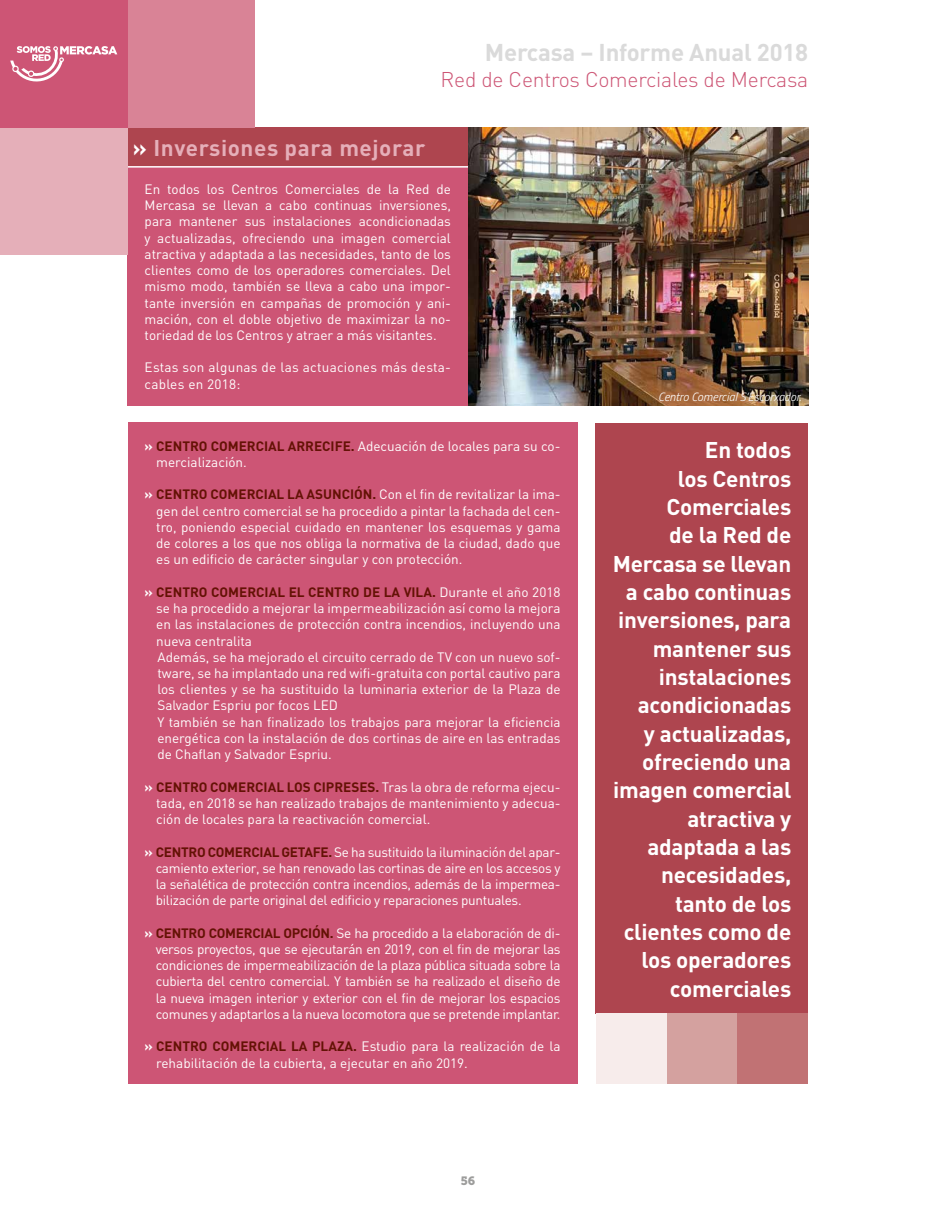
<style>
.page{position:relative;width:936px;height:1212px;background:#fff}
.page>*{position:absolute;margin:0;border:0;box-sizing:border-box;transform-origin:0 0}
.t1{font:700 24px "DIN";letter-spacing:-.01em;color:#dadada}
.t2{font:700 22.5px/28.3px "DIN";letter-spacing:-.01em;color:#fff;text-align:right}
.t3{font:700 22.5px "DIN";letter-spacing:.025em;color:#e5afb9}
.t4{font:300 21.15px "DIN";letter-spacing:-.01em;color:#cd5575}
.t5{font:13.5px/16.2px "DIN";color:#fff;text-align:justify}
.t6{font:13.5px/16.2px "DIN";letter-spacing:.02em;color:#fff}
.t7{font:italic 300 12px "Titillium";color:#fff}
.t8{font:12px "Museo Slab 900";color:#9d9d9c}
.s1{color:#fff}
.s2{font-weight:700}
.s3{font-weight:700;color:#641205}
</style>
<div class="page">
<div style="left:128px;top:422px;width:449px;height:662px;background:#cd5575"></div>
<div style="left:128px;top:166px;width:340px;height:239px;background:#cd5575"></div>
<div style="left:128px;top:128px;width:340px;height:38px;background:#ae454f"></div>
<hr style="left:128px;top:166px;width:340px;height:2px;background:#fff">
<div style="left:595px;top:422px;width:213px;height:591px;background:#ae454f"></div>
<div style="left:0;top:128px;width:128px;height:127px;background:#e5afb9"></div>
<div style="left:128px;top:0;width:127px;height:128px;background:#d98396"></div>
<div style="left:0;top:0;width:128px;height:128px;background:#cd5575"></div>
<svg style="left:10px;top:46px;width:107px;height:36px"></svg>
<img style="left:468px;top:128px;width:340px;height:277px">
<div style="left:666px;top:1013px;width:71px;height:71px;background:#d4a19f"></div>
<div style="left:595px;top:1013px;width:71px;height:71px;background:#f7eceb"></div>
<div style="left:737px;top:1013px;width:71px;height:71px;background:#c17274"></div>
<h1 class="t1" style="left:485px;top:36px;width:325px">Mercasa – Informe Anual 2018</h1>
<h3 class="t4" style="left:440px;top:66px;width:369px">Red de Centros Comerciales de Mercasa</h3>
<h2 class="t3" style="left:133px;top:133px;width:294px"><span class="s1">»</span> Inversiones para mejorar</h2>
<p class="t5" style="left:145px;top:181px;width:308px">En todos los Centros Comerciales de la Red de Mercasa se llevan a cabo continuas inversiones, para mantener sus instalaciones acondicionadas y actualizadas, ofreciendo una imagen comercial atractiva y adaptada a las necesidades, tanto de los clientes como de los operadores comerciales. Del mismo modo, también se lleva a cabo una impor&shy;tante inversión en campañas de promoción y ani&shy;mación, con el doble objetivo de maximizar la no&shy;toriedad de los Centros y atraer a más visitantes.</p>
<p class="t6" style="left:145px;top:359px;width:308px">Estas son algunas de las actuaciones más desta&shy;cables en 2018:</p>
<p class="t5" style="left:156px;top:437px;width:406px;text-indent:-12px"><span class="s2">»</span> <span class="s3">CENTRO COMERCIAL ARRECIFE.</span> Adecuación de locales para su co&shy;mercialización.</p>
<p class="t5" style="left:156px;top:486px;width:406px;text-indent:-12px"><span class="s2">»</span> <span class="s3">CENTRO COMERCIAL LA ASUNCIÓN.</span> Con el fin de revitalizar la ima&shy;gen del centro comercial se ha procedido a pintar la fachada del cen&shy;tro, poniendo especial cuidado en mantener los esquemas y gama de colores a los que nos obliga la normativa de la ciudad, dado que es un edificio de carácter singular y con protección.</p>
<p class="t5" style="left:156px;top:584px;width:406px;text-align:left;text-indent:-12px"><span class="s2">»</span> <span class="s3">CENTRO COMERCIAL EL CENTRO DE LA VILA.</span> Durante el año 2018 se ha procedido a mejorar la impermeabilización así como la mejora en las instalaciones de protección contra incendios, incluyendo una nueva centralita<br>Además, se ha mejorado el circuito cerrado de TV con un nuevo sof&shy;tware, se ha implantado una red wifi-gratuita con portal cautivo para los clientes y se ha sustituido la luminaria exterior de la Plaza de Salvador Espriu por focos LED<br>Y también se han finalizado los trabajos para mejorar la eficiencia energética con la instalación de dos cortinas de aire en las entradas de Chaflan y Salvador Espriu.</p>
<p class="t5" style="left:156px;top:778px;width:406px;text-indent:-12px"><span class="s2">»</span> <span class="s3">CENTRO COMERCIAL LOS CIPRESES.</span> Tras la obra de reforma ejecu&shy;tada, en 2018 se han realizado trabajos de mantenimiento y adecua&shy;ción de locales para la reactivación comercial.</p>
<p class="t5" style="left:156px;top:843px;width:406px;text-indent:-11px"><span class="s2">»</span> <span class="s3">CENTRO COMERCIAL GETAFE.</span> Se ha sustituido la iluminación del apar&shy;camiento exterior, se han renovado las cortinas de aire en los accesos y la señalética de protección contra incendios, además de la impermea&shy;bilización de parte original del edificio y reparaciones puntuales.</p>
<p class="t5" style="left:156px;top:924px;width:406px;text-indent:-11px"><span class="s2">»</span> <span class="s3">CENTRO COMERCIAL OPCIÓN.</span> Se ha procedido a la elaboración de di&shy;versos proyectos, que se ejecutarán en 2019, con el fin de mejorar las condiciones de impermeabilización de la plaza pública situada sobre la cubierta del centro comercial. Y también se ha realizado el diseño de la nueva imagen interior y exterior con el fin de mejorar los espacios comunes y adaptarlos a la nueva locomotora que se pretende implantar.</p>
<p class="t5" style="left:156px;top:1038px;width:406px;text-indent:-12px"><span class="s2">»</span> <span class="s3">CENTRO COMERCIAL LA PLAZA.</span> Estudio para la realización de la rehabilitación de la cubierta, a ejecutar en año 2019.</p>
<p class="t8" style="left:461px;top:1173px;width:16px">56</p>
<p class="t7" style="left:658px;top:388px;width:145px">Centro Comercial S’Escorxador.</p>
<p class="t2" style="left:612px;top:435px;width:180px">En todos<br>los Centros<br>Comerciales<br>de la Red de<br>Mercasa se llevan a cabo continuas inversiones, para mantener sus instalaciones acondicionadas<br>y actualizadas, ofreciendo una imagen comercial atractiva y adaptada a las necesidades, tanto de los clientes como de los operadores comerciales</p>
</div>
